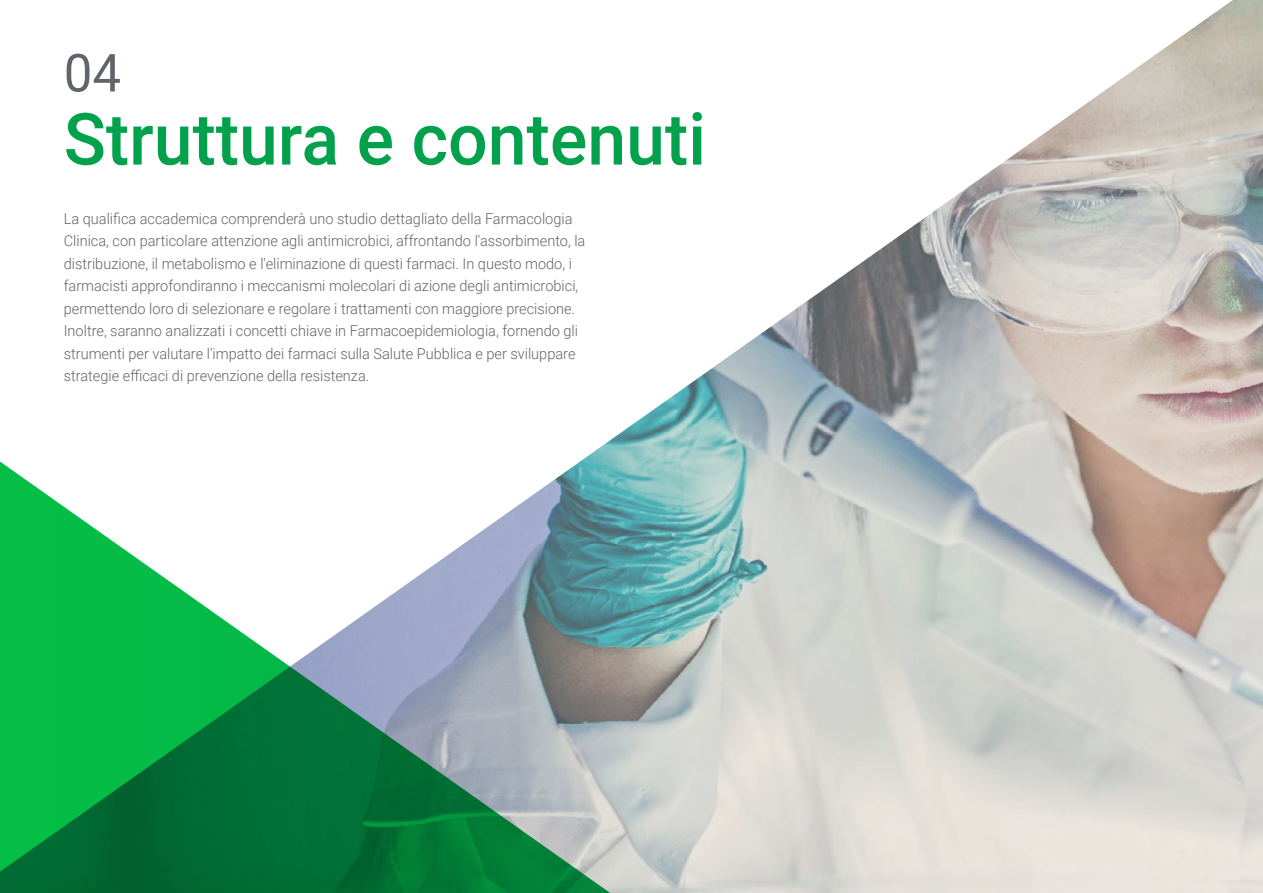
<style>
.page{position:relative;width:1263px;height:893px;background:#fff}
.page>*{position:absolute;margin:0;border:0;box-sizing:border-box;transform-origin:0 0}
.t1{font:500 72px "Roboto";color:#04a14d}
.t2{font:52.5px "Roboto";color:#61646a}
.t3{font:300 15px/22.5px "Roboto";color:#61646a}
</style>
<div class="page">
<img style="left:602px;top:0;width:661px;height:893px">
<svg style="left:0;top:446px;width:640px;height:447px"></svg>
<h2 class="t2" style="left:64px;top:36px;width:59px">04</h2>
<h1 class="t1" style="left:64px;top:89px;width:644px">Struttura e contenuti</h1>
<p class="t3" style="left:64px;top:207px;width:523px">La qualifica accademica comprenderà uno studio dettagliato della Farmacologia Clinica, con particolare attenzione agli antimicrobici, affrontando l'assorbimento, la distribuzione, il metabolismo e l'eliminazione di questi farmaci. In questo modo, i farmacisti approfondiranno i meccanismi molecolari di azione degli antimicrobici, permettendo loro di selezionare e regolare i trattamenti con maggiore precisione.<br>Inoltre, saranno analizzati i concetti chiave in Farmacoepidemiologia, fornendo gli strumenti per valutare l'impatto dei farmaci sulla Salute Pubblica e per sviluppare strategie efficaci di prevenzione della resistenza.</p>
</div>
